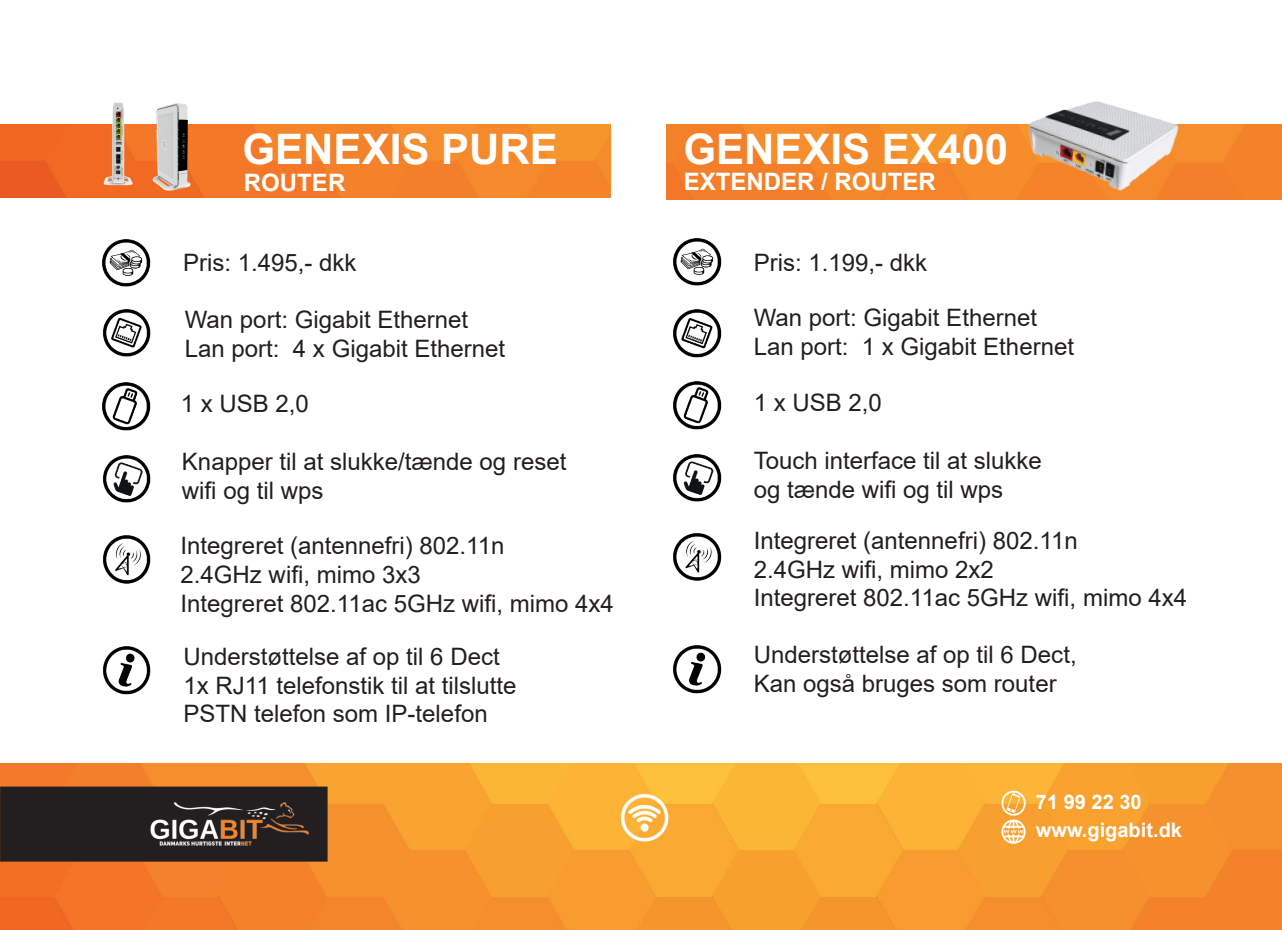
<style>
.page{position:relative;width:1282px;height:930px;background:#fff}
.page>*{position:absolute;margin:0;border:0;box-sizing:border-box;transform-origin:0 0}
.t1{font:700 42px "Arial";color:#fff}
.t2{font:24px/28.8px "Arial";color:#231f20}
.t3{font:700 24px "Arial";color:#fff}
.t4{font:700 20px/28px "Arial";color:#fff}
</style>
<div class="page">
<img style="left:0;top:763px;width:1281px;height:167px">
<img style="left:666px;top:124px;width:615px;height:76px">
<img style="left:0;top:124px;width:610px;height:73px">
<img style="left:102px;top:239px;width:49px;height:48px">
<img style="left:103px;top:309px;width:48px;height:48px">
<img style="left:102px;top:382px;width:49px;height:49px">
<img style="left:103px;top:455px;width:48px;height:48px">
<img style="left:103px;top:535px;width:48px;height:48px">
<img style="left:103px;top:646px;width:48px;height:49px">
<img style="left:88px;top:102px;width:57px;height:96px">
<img style="left:153px;top:103px;width:38px;height:87px">
<img style="left:616px;top:789px;width:56px;height:56px">
<img style="left:999px;top:788px;width:28px;height:57px">
<div style="left:1px;top:787px;width:325px;height:73px;background:#231f20"></div>
<div style="left:0;top:786px;width:327px;height:75px;border:2px solid #231f20"></div>
<img style="left:150px;top:802px;width:159px;height:44px">
<img style="left:673px;top:238px;width:49px;height:48px">
<img style="left:673px;top:309px;width:49px;height:49px">
<img style="left:673px;top:381px;width:49px;height:49px">
<img style="left:673px;top:454px;width:49px;height:48px">
<img style="left:673px;top:533px;width:49px;height:48px">
<img style="left:673px;top:645px;width:49px;height:49px">
<img style="left:1006px;top:101px;width:200px;height:99px">
<h1 class="t1" style="left:242px;top:119px;width:317px">GENEXIS PURE</h1>
<p class="t3" style="left:244px;top:166px;width:103px">ROUTER</p>
<p class="t2" style="left:183px;top:248px;width:175px">Pris: 1.495,- dkk</p>
<p class="t2" style="left:185px;top:305px;width:322px">Wan port: Gigabit Ethernet<br>Lan port: 4 x Gigabit Ethernet</p>
<p class="t2" style="left:181px;top:389px;width:130px">1 x USB 2,0</p>
<p class="t2" style="left:182px;top:447px;width:386px">Knapper til at slukke/tænde og reset wifi og til wps</p>
<p class="t2" style="left:180px;top:531px;width:435px">Integreret (antennefri) 802.11n<br>2.4GHz wifi, mimo 3x3<br>Integreret 802.11ac 5GHz wifi, mimo 4x4</p>
<p class="t2" style="left:183px;top:642px;width:335px">Understøttelse af op til 6 Dect<br>1x RJ11 telefonstik til at tilslutte<br>PSTN telefon som IP-telefon</p>
<h1 class="t1" style="left:683px;top:119px;width:326px">GENEXIS EX400</h1>
<p class="t3" style="left:683px;top:165px;width:254px">EXTENDER / ROUTER</p>
<p class="t2" style="left:753px;top:248px;width:175px">Pris: 1.199,- dkk</p>
<p class="t2" style="left:753px;top:303px;width:322px">Wan port: Gigabit Ethernet<br>Lan port: 1 x Gigabit Ethernet</p>
<p class="t2" style="left:753px;top:388px;width:130px">1 x USB 2,0</p>
<p class="t2" style="left:753px;top:446px;width:290px">Touch interface til at slukke og tænde wifi og til wps</p>
<p class="t2" style="left:753px;top:526px;width:435px">Integreret (antennefri) 802.11n<br>2.4GHz wifi, mimo 2x2<br>Integreret 802.11ac 5GHz wifi, mimo 4x4</p>
<p class="t2" style="left:753px;top:640px;width:324px">Understøttelse af op til 6 Dect,<br>Kan også bruges som router</p>
<p class="t4" style="left:1035px;top:788px;width:147px">71 99 22 30 www.gigabit.dk</p>
</div>
